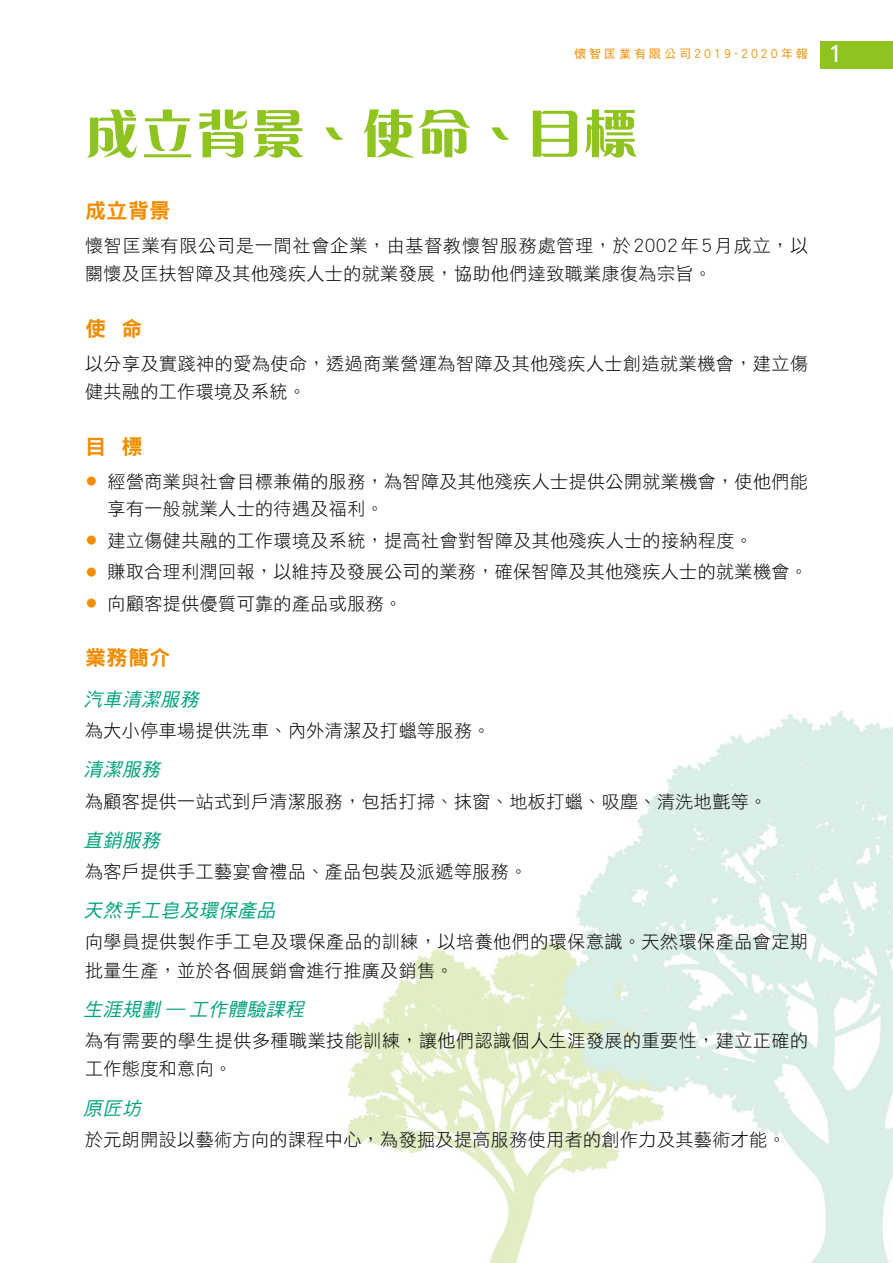
<style>
.page{position:relative;width:893px;height:1263px;background:#fff}
.page>*{position:absolute;margin:0;border:0;box-sizing:border-box;transform-origin:0 0}
.t1{font:800 54px "M Ellan HK";letter-spacing:.025em;color:#8fc31f}
.t2{font:21px "DF Hei HK W9";letter-spacing:.025em;color:#f18d00}
.t3{font:italic 18.75px "DF Hei HK W5";color:#00a37f}
.t4{font:18px/28.2px "DF Hei HK W3";letter-spacing:.025em;color:#000}
.t5{font:12px "DF Hei HK W5";letter-spacing:.25em;color:#f18d00}
.s1{font-family:"Frutiger";font-size:24px;color:#fff}
.s2{font-family:"Arial";font-size:36px;color:#f18d00}
</style>
<div class="page">
<img style="left:347px;top:41px;width:546px;height:1222px">
<div style="left:821px;top:41px;width:72px;height:27px;background:#8fc31f"></div>
<p class="t5" style="left:574px;top:48px;width:269px">懷智匡業有限公司2019-2020年報 <span class="s1">1</span></p>
<h1 class="t1" style="left:85px;top:108px;width:554px">成立背景、使命、目標</h1>
<p class="t2" style="left:85px;top:199px;width:87px">成立背景</p>
<p class="t4" style="left:85px;top:231px;width:724px">懷智匡業有限公司是一間社會企業，由基督教懷智服務處管理，於2002年5月成立，以關懷及匡扶智障及其他殘疾人士的就業發展，協助他們達致職業康復為宗旨。</p>
<p class="t2" style="left:85px;top:317px;width:59px">使 命</p>
<p class="t4" style="left:85px;top:349px;width:724px">以分享及實踐神的愛為使命，透過商業營運為智障及其他殘疾人士創造就業機會，建立傷健共融的工作環境及系統。</p>
<p class="t2" style="left:85px;top:435px;width:59px">目 標</p>
<p class="t4" style="left:108px;top:467px;width:702px;line-height:27.5px;text-indent:-22px"><span class="s2">•</span> 經營商業與社會目標兼備的服務，為智障及其他殘疾人士提供公開就業機會，使他們能享有一般就業人士的待遇及福利。</p>
<p class="t4" style="left:85px;top:526px;width:669px"><span class="s2">•</span> 建立傷健共融的工作環境及系統，提高社會對智障及其他殘疾人士的接納程度。</p>
<p class="t4" style="left:85px;top:557px;width:724px"><span class="s2">•</span> 賺取合理利潤回報，以維持及發展公司的業務，確保智障及其他殘疾人士的就業機會。</p>
<p class="t4" style="left:85px;top:589px;width:319px"><span class="s2">•</span> 向顧客提供優質可靠的產品或服務。</p>
<p class="t2" style="left:85px;top:646px;width:87px">業務簡介</p>
<p class="t3" style="left:84px;top:689px;width:121px">汽車清潔服務</p>
<p class="t4" style="left:85px;top:716px;width:407px">為大小停車場提供洗車、內外清潔及打蠟等服務。</p>
<p class="t3" style="left:84px;top:760px;width:82px">清潔服務</p>
<p class="t4" style="left:85px;top:787px;width:684px">為顧客提供一站式到戶清潔服務，包括打掃、抹窗、地板打蠟、吸塵、清洗地氈等。</p>
<p class="t3" style="left:84px;top:830px;width:82px">直銷服務</p>
<p class="t4" style="left:85px;top:857px;width:444px">為客戶提供手工藝宴會禮品、產品包裝及派遞等服務。</p>
<p class="t3" style="left:84px;top:900px;width:197px">天然手工皂及環保產品</p>
<p class="t4" style="left:85px;top:927px;width:724px">向學員提供製作手工皂及環保產品的訓練，以培養他們的環保意識。天然環保產品會定期批量生產，並於各個展銷會進行推廣及銷售。</p>
<p class="t3" style="left:84px;top:999px;width:226px">生涯規劃 – 工作體驗課程</p>
<p class="t4" style="left:85px;top:1026px;width:724px">為有需要的學生提供多種職業技能訓練，讓他們認識個人生涯發展的重要性，建立正確的工作態度和意向。</p>
<p class="t3" style="left:84px;top:1098px;width:63px">原匠坊</p>
<p class="t4" style="left:85px;top:1125px;width:702px">於元朗開設以藝術方向的課程中心，為發掘及提高服務使用者的創作力及其藝術才能。</p>
</div>
